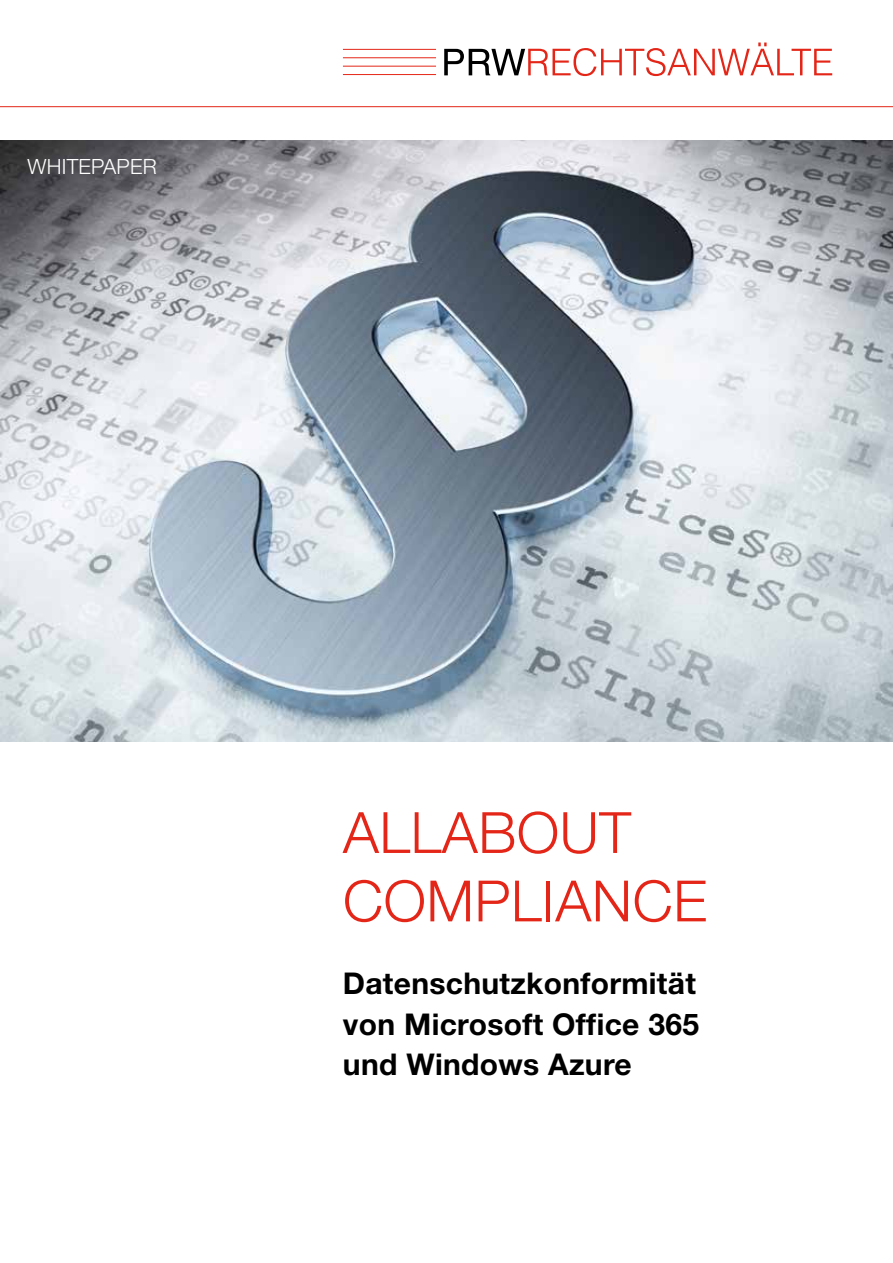
<style>
.page{position:relative;width:893px;height:1263px;background:#fff}
.page>*{position:absolute;margin:0;border:0;box-sizing:border-box;transform-origin:0 0}
.t1{font:300 57px/68.4px "Helvetica Neue";letter-spacing:.01em;color:#e42618}
.t2{font:700 30px/40.5px "Helvetica Neue";letter-spacing:.01em;color:#000;text-align:justify}
.t3{font:300 21px "Helvetica Neue";letter-spacing:.01em;color:#fff}
</style>
<div class="page">
<img style="left:0;top:140px;width:892px;height:602px">
<svg style="left:444px;top:43px;width:388px;height:33px"></svg>
<hr style="left:343px;top:49px;width:93px;height:1px;background:#e42618">
<hr style="left:343px;top:57px;width:93px;height:1px;background:#e42618">
<hr style="left:343px;top:66px;width:93px;height:1px;background:#e42618">
<hr style="left:343px;top:74px;width:93px;height:1px;background:#e42618">
<hr style="left:0;top:106px;width:892px;height:1px;background:#e42618">
<p class="t3" style="left:28px;top:154px;width:131px">WHITEPAPER</p>
<h1 class="t1" style="left:343px;top:797px;width:366px">ALLABOUT<br>COMPLIANCE</h1>
<p class="t2" style="left:343px;top:963px;width:358px">Datenschutzkonformität von Microsoft Office 365 und Windows Azure</p>
</div>
